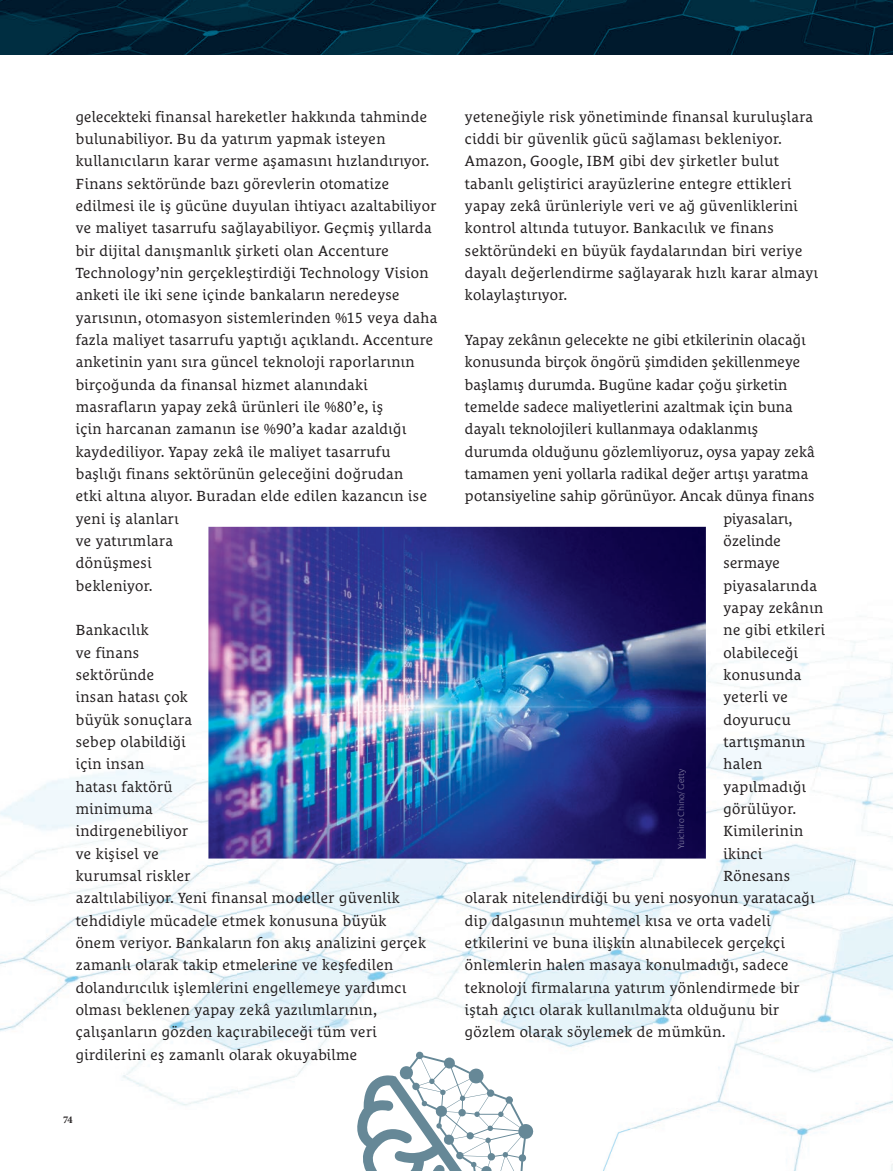
<style>
.page{position:relative;width:893px;height:1171px;background:#fff}
.page>*{position:absolute;margin:0;border:0;box-sizing:border-box;transform-origin:0 0}
.t1{font:15px/22.4px "Le Monde Courrier Pro";letter-spacing:.025em;color:#231f20}
.t2{font:700 10.35px "Minion Pro";color:#231f20}
.t3{font:300 9px "Le Monde Sans Pro";letter-spacing:-.02em;color:#7a759a}
.s1{color:#7c779d}
.s2{color:#7b769c}
.s3{color:#7b769b}
</style>
<div class="page">
<img style="left:0;top:740px;width:237px;height:366px">
<img style="left:706px;top:635px;width:187px;height:535px">
<img style="left:237px;top:858px;width:416px;height:312px">
<img style="left:653px;top:858px;width:53px;height:265px">
<img style="left:208px;top:527px;width:498px;height:331px">
<img style="left:0;top:0;width:893px;height:55px">
<img style="left:677px;top:769px;width:9px;height:80px">
<img style="left:354px;top:1075px;width:45px;height:95px">
<img style="left:399px;top:1051px;width:135px;height:119px">
<p class="t1" style="left:76px;top:106px;width:363px">gelecekteki finansal hareketler hakkında tahminde bulunabiliyor. Bu da yatırım yapmak isteyen kullanıcıların karar verme aşamasını hızlandırıyor.<br>Finans sektöründe bazı görevlerin otomatize edilmesi ile iş gücüne duyulan ihtiyacı azaltabiliyor ve maliyet tasarrufu sağlayabiliyor. Geçmiş yıllarda bir dijital danışmanlık şirketi olan Accenture Technology’nin gerçekleştirdiği Technology Vision anketi ile iki sene içinde bankaların neredeyse yarısının, otomasyon sistemlerinden %15 veya daha fazla maliyet tasarrufu yaptığı açıklandı. Accenture anketinin yanı sıra güncel teknoloji raporlarının birçoğunda da finansal hizmet alanındaki masrafların yapay zekâ ürünleri ile %80’e, iş<br>için harcanan zamanın ise %90’a kadar azaldığı kaydediliyor. Yapay zekâ ile maliyet tasarrufu başlığı finans sektörünün geleceğini doğrudan<br>etki altına alıyor. Buradan elde edilen kazancın ise yeni iş alanları<br>ve yatırımlara<br>dönüşmesi<br>bekleniyor.</p>
<p class="t1" style="left:76px;top:620px;width:352px">Bankacılık<br>ve finans<br>sektöründe<br>insan hatası çok<br>büyük sonuçlara<br>sebep olabildiği<br>için insan<br>hatası faktörü<br>minimuma<br>indirgenebiliyor<br>ve kişisel ve<br>kurumsal riskler<br>azaltılabiliyor. Yeni finansal modeller güvenlik tehdidiyle mücadele etmek konusuna büyük önem veriyor. Bankaların fon akış analizini gerçek zamanlı olarak takip etmelerine ve keşfedilen dolandırıcılık işlemlerini engellemeye yardımcı olması beklenen yapay zekâ yazılımlarının, çalışanların gözden kaçırabileceği tüm veri girdilerini eş zamanlı olarak okuyabilme</p>
<p class="t2" style="left:63px;top:1112px;width:11px">74</p>
<p class="t1" style="left:465px;top:106px;width:354px">yeteneğiyle risk yönetiminde finansal kuruluşlara ciddi bir güvenlik gücü sağlaması bekleniyor.<br>Amazon, Google, IBM gibi dev şirketler bulut tabanlı geliştirici arayüzlerine entegre ettikleri yapay zekâ ürünleriyle veri ve ağ güvenliklerini kontrol altında tutuyor. Bankacılık ve finans sektöründeki en büyük faydalarından biri veriye dayalı değerlendirme sağlayarak hızlı karar almayı kolaylaştırıyor.</p>
<p class="t1" style="left:465px;top:330px;width:342px">Yapay zekânın gelecekte ne gibi etkilerinin olacağı</p>
<p class="t1" style="left:465px;top:352px;width:337px">konusunda birçok öngörü şimdiden şekillenmeye</p>
<p class="t1" style="left:465px;top:374px;width:324px">başlamış durumda. Bugüne kadar çoğu şirketin</p>
<p class="t1" style="left:465px;top:396px;width:329px">temelde sadece maliyetlerini azaltmak için buna</p>
<p class="t1" style="left:465px;top:419px;width:295px">dayalı teknolojileri kullanmaya odaklanmış</p>
<p class="t1" style="left:465px;top:441px;width:351px">durumda olduğunu gözlemliyoruz, oysa yapay zekâ</p>
<p class="t1" style="left:465px;top:463px;width:345px">tamamen yeni yollarla radikal değer artışı yaratma</p>
<p class="t1" style="left:465px;top:486px;width:351px">potansiyeline sahip görünüyor. Ancak dünya finans</p>
<p class="t1" style="left:723px;top:508px;width:70px">piyasaları,</p>
<p class="t1" style="left:723px;top:530px;width:59px">özelinde</p>
<p class="t1" style="left:723px;top:553px;width:58px">sermaye</p>
<p class="t1" style="left:723px;top:575px;width:95px">piyasalarında</p>
<p class="t1" style="left:723px;top:597px;width:101px">yapay zekânın</p>
<p class="t1" style="left:723px;top:620px;width:103px">ne gibi etkileri</p>
<p class="t1" style="left:723px;top:642px;width:76px">olabileceği</p>
<p class="t1" style="left:723px;top:664px;width:79px">konusunda</p>
<p class="t1" style="left:723px;top:687px;width:66px">yeterli ve</p>
<p class="t1" style="left:723px;top:709px;width:69px">doyurucu</p>
<p class="t1" style="left:723px;top:731px;width:83px">tartışmanın</p>
<p class="t1" style="left:723px;top:754px;width:40px">halen</p>
<p class="t1" style="left:723px;top:776px;width:84px">yapılmadığı</p>
<p class="t1" style="left:723px;top:798px;width:74px">görülüyor.</p>
<p class="t1" style="left:723px;top:821px;width:81px">Kimilerinin</p>
<p class="t1" style="left:723px;top:843px;width:40px">ikinci</p>
<p class="t1" style="left:723px;top:865px;width:68px">Rönesans</p>
<p class="t1" style="left:465px;top:888px;width:351px">olarak nitelendirdiği bu yeni nosyonun yaratacağı</p>
<p class="t1" style="left:465px;top:910px;width:307px">dip dalgasının muhtemel kısa ve orta vadeli</p>
<p class="t1" style="left:465px;top:932px;width:321px">etkilerini ve buna ilişkin alınabilecek gerçekçi</p>
<p class="t1" style="left:465px;top:954px;width:325px">önlemlerin halen masaya konulmadığı, sadece</p>
<p class="t1" style="left:465px;top:977px;width:336px">teknoloji firmalarına yatırım yönlendirmede bir</p>
<p class="t1" style="left:465px;top:999px;width:316px">iştah açıcı olarak kullanılmakta olduğunu bir</p>
<p class="t1" style="left:465px;top:1021px;width:262px">gözlem olarak söylemek de mümkün.</p>
<p class="t3" style="left:677px;top:849px;width:82px;rotate:-90deg"><span class="s1">Yuic</span><span class="s2">hiro</span> Chino/ <span class="s3">Gett</span><span class="s1">y</span></p>
</div>
